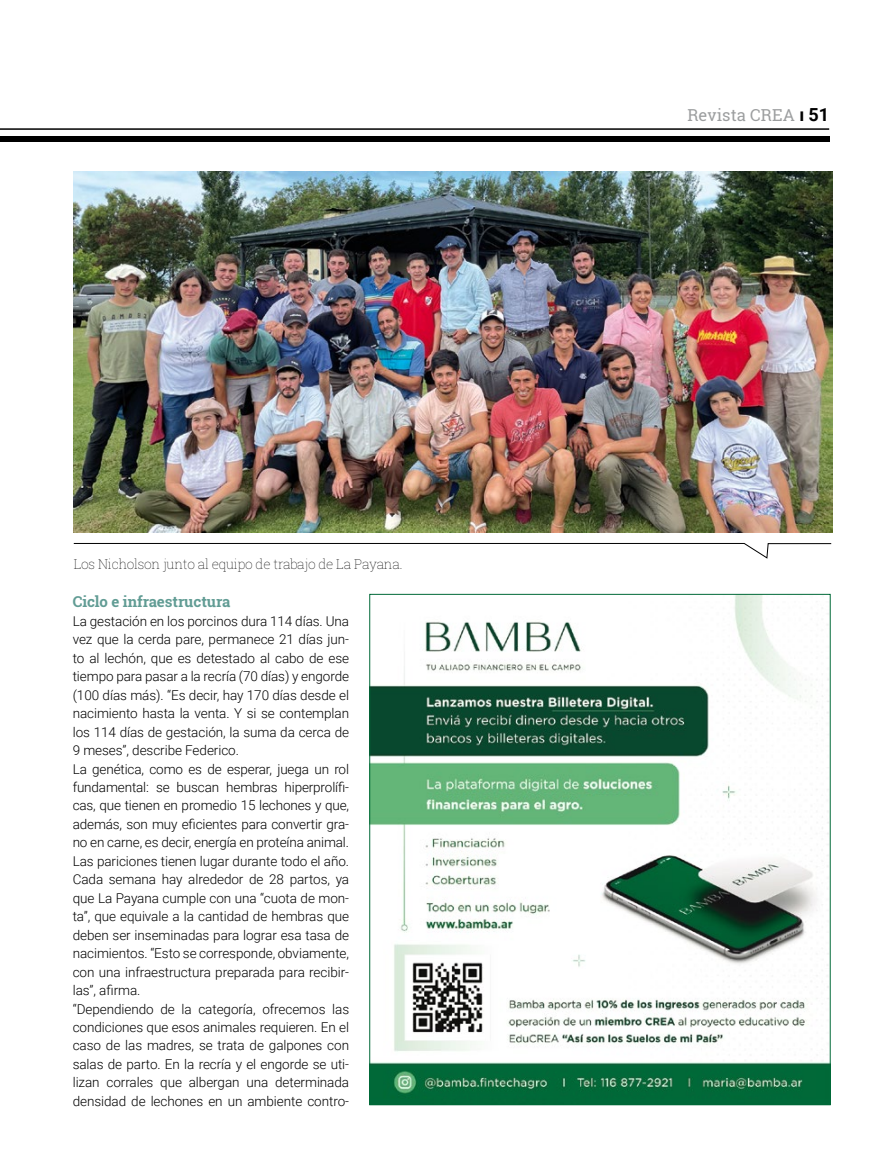
<style>
.page{position:relative;width:893px;height:1170px;background:#fff}
.page>*{position:absolute;margin:0;border:0;box-sizing:border-box;transform-origin:0 0}
.t1{font:16.5px "Roboto Slab";letter-spacing:.005em;color:#9c9e9f}
.t2{font:700 15px "Roboto Slab";letter-spacing:-.005em;color:#619c94}
.t3{font:300 13.5px/18.5px "Roboto";letter-spacing:-.005em;color:#000}
.t4{font:100 13.5px "Roboto Slab";letter-spacing:-.015em;color:#000}
.s1{font-family:"Roboto";font-weight:700;font-size:18px;color:#000}
</style>
<div class="page">
<hr style="left:0;top:128px;width:829px;height:2px;background:#000">
<div style="left:0;top:137px;width:829px;height:5px;background:#000"></div>
<svg style="left:73px;top:543px;width:759px;height:16px"></svg>
<img style="left:371px;top:596px;width:458px;height:506px">
<img style="left:74px;top:171px;width:758px;height:361px">
<p class="t4" style="left:74px;top:554px;width:330px">Los Nicholson junto al equipo de trabajo de La Payana.</p>
<p class="t2" style="left:73px;top:591px;width:159px">Ciclo e infraestructura</p>
<p class="t3" style="left:73px;top:611px;width:278px">La gestación en los porcinos dura 114 días. Una vez que la cerda pare, permanece 21 días jun&shy;to al lechón, que es detestado al cabo de ese tiempo para pasar a la recría (70 días) y engorde (100 días más). “Es decir, hay 170 días desde el nacimiento hasta la venta. Y si se contemplan los 114 días de gestación, la suma da cerca de 9 meses”, describe Federico.<br>La genética, como es de esperar, juega un rol fundamental: se buscan hembras hiperprolífi&shy;cas, que tienen en promedio 15 lechones y que, además, son muy eficientes para convertir gra&shy;no en carne, es decir, energía en proteína animal.<br>Las pariciones tienen lugar durante todo el año.<br>Cada semana hay alrededor de 28 partos, ya que La Payana cumple con una “cuota de mon&shy;ta”, que equivale a la cantidad de hembras que deben ser inseminadas para lograr esa tasa de nacimientos. “Esto se corresponde, obviamente, con una infraestructura preparada para recibir&shy;las”, afirma.<br>“Dependiendo de la categoría, ofrecemos las condiciones que esos animales requieren. En el caso de las madres, se trata de galpones con salas de parto. En la recría y el engorde se uti&shy;lizan corrales que albergan una determinada densidad de lechones en un ambiente contro-</p>
<p class="t1" style="left:687px;top:103px;width:143px">Revista CREA <span class="s1">ı 51</span></p>
</div>
